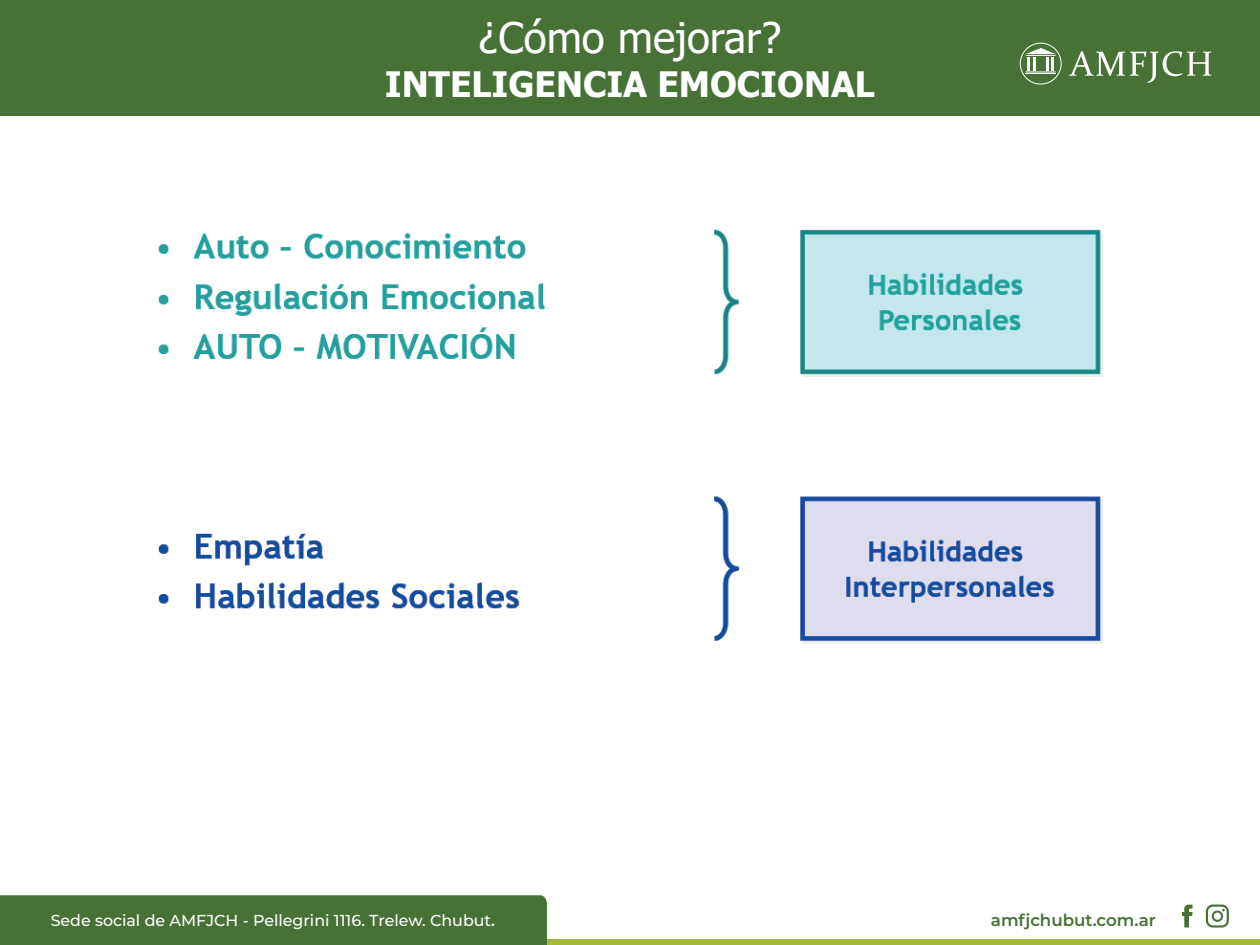
<style>
.page{position:relative;width:1260px;height:945px;background:#fff}
.page>*{position:absolute;margin:0;border:0;box-sizing:border-box;transform-origin:0 0}
.t1{font:42px "Tahoma";color:#fff}
.t2{font:700 35px "Tahoma";color:#fff}
.t3{font:600 16.62px "Montserrat";color:#467235}
.t4{font:500 15.92px "Montserrat";color:#fff}
.s1{font-weight:600}
</style>
<div class="page">
<div style="left:0;top:0;width:1260px;height:115px;background:#467235"></div>
<img style="left:158px;top:229px;width:945px;height:415px">
<svg style="left:1069px;top:51px;width:142px;height:32px"></svg>
<svg style="left:1020px;top:43px;width:42px;height:42px"></svg>
<div style="left:545px;top:940px;width:715px;height:5px;background:#a6b838"></div>
<div style="left:0;top:895px;width:547px;height:50px;background:#467235"></div>
<svg style="left:1206px;top:905px;width:23px;height:23px"></svg>
<svg style="left:1182px;top:905px;width:11px;height:22px"></svg>
<h1 class="t1" style="left:479px;top:10px;width:304px">¿Cómo mejorar?</h1>
<h2 class="t2" style="left:385px;top:59px;width:492px">INTELIGENCIA EMOCIONAL</h2>
<p class="t4" style="left:51px;top:910px;width:446px">Sede social de AMFJCH - Pellegrini 1116. Trelew. Chubut<span class="s1">.</span></p>
<p class="t3" style="left:991px;top:909px;width:166px">amfjchubut.com.ar</p>
</div>
